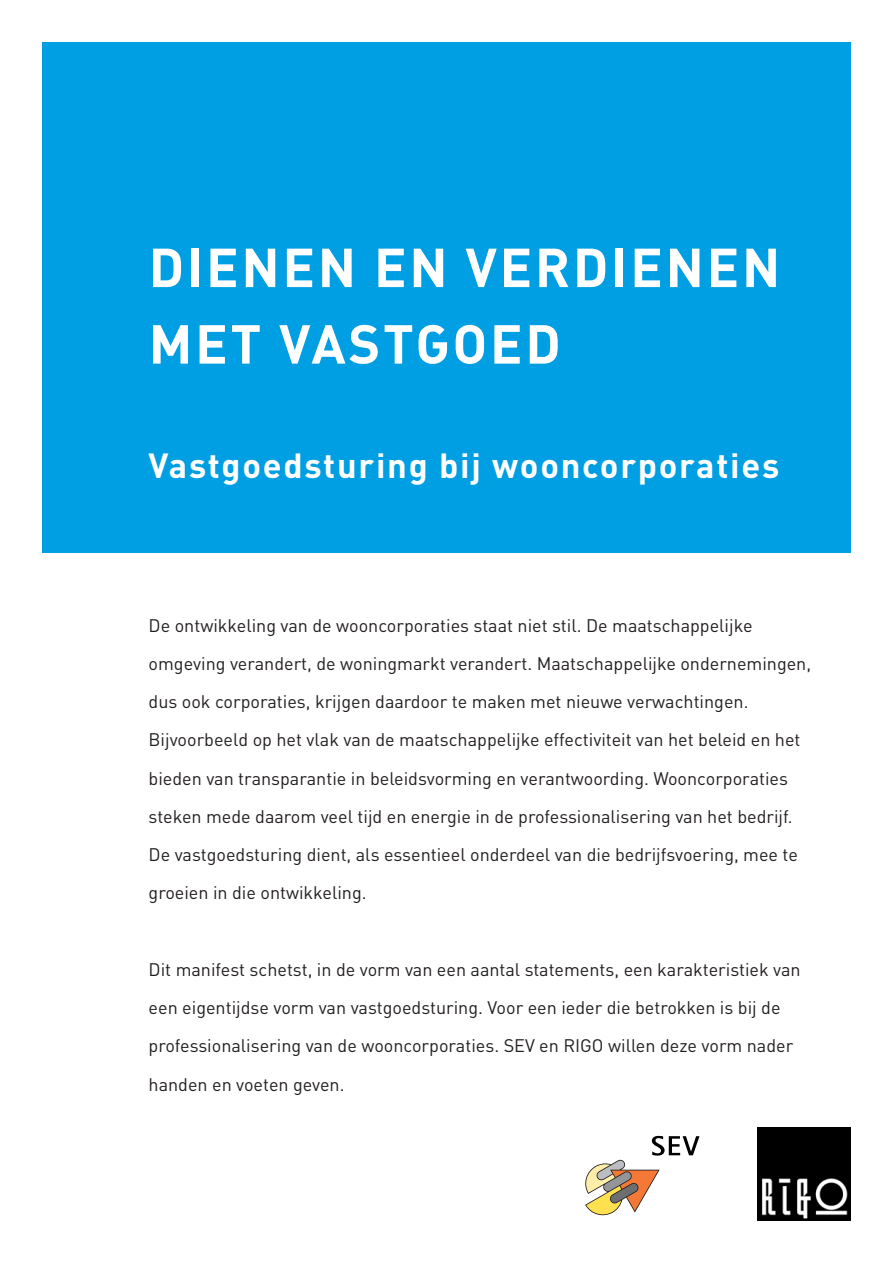
<style>
.page{position:relative;width:893px;height:1263px;background:#fff}
.page>*{position:absolute;margin:0;border:0;box-sizing:border-box;transform-origin:0 0}
.t1{font:700 54px/76.5px "DIN";letter-spacing:.05em;color:#fff}
.t2{font:700 34.5px "DIN";letter-spacing:.05em;color:#fff}
.t3{font:18px/38.2px "DIN";color:#231f20}
</style>
<div class="page">
<div style="left:42px;top:43px;width:808px;height:510px;background:#009ee2"></div>
<img style="left:757px;top:1128px;width:93px;height:92px">
<svg style="left:585px;top:1136px;width:114px;height:80px"></svg>
<h1 class="t1" style="left:149px;top:235px;width:633px">DIENEN EN VERDIENEN<br>MET VASTGOED</h1>
<h2 class="t2" style="left:149px;top:454px;width:632px">Vastgoedsturing bij wooncorporaties</h2>
<p class="t3" style="left:149px;top:608px;width:664px">De ontwikkeling van de wooncorporaties staat niet stil. De maatschappelijke omgeving verandert, de woningmarkt verandert. Maatschappelijke ondernemingen, dus ook corporaties, krijgen daardoor te maken met nieuwe verwachtingen.<br>Bijvoorbeeld op het vlak van de maatschappelijke effectiviteit van het beleid en het bieden van transparantie in beleidsvorming en verantwoording. Wooncorporaties steken mede daarom veel tijd en energie in de professionalisering van het bedrijf.<br>De vastgoedsturing dient, als essentieel onderdeel van die bedrijfsvoering, mee te groeien in die ontwikkeling.</p>
<p class="t3" style="left:149px;top:952px;width:653px">Dit manifest schetst, in de vorm van een aantal statements, een karakteristiek van een eigentijdse vorm van vastgoedsturing. Voor een ieder die betrokken is bij de professionalisering van de wooncorporaties. SEV en RIGO willen deze vorm nader handen en voeten geven.</p>
</div>
